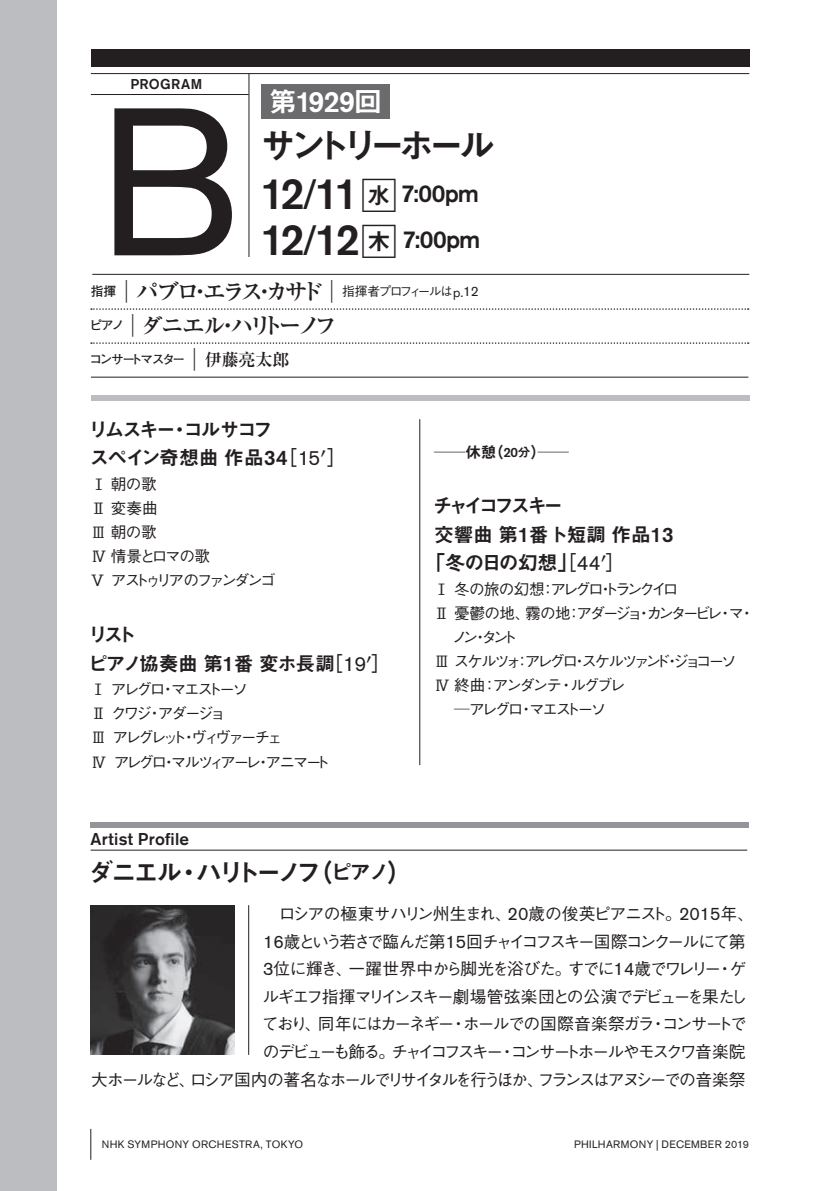
<style>
.page{position:relative;width:840px;height:1191px;background:#fff}
.page>*{position:absolute;margin:0;border:0;box-sizing:border-box;transform-origin:0 0}
.t1{font:208px "Akzidenz Grotesk BE";color:#231f20}
.t2{font:36.2px "Midashi Go Pro MB31";letter-spacing:-.19em;color:#231f20}
.t3{font:500 29.2px "Akzidenz Grotesk BE";color:#fff}
.t4{font:25.6px "Midashi Go Pro MB31";letter-spacing:-.145em;color:#231f20}
.t5{font:500 24.2px/45.8px "Akzidenz Grotesk BE";letter-spacing:-.03em;color:#231f20}
.t6{font:700 22.6px/34px "Ryumin Pro";letter-spacing:-.155em;color:#231f20}
.t7{font:19.8px/28.4px "Midashi Go Pro MB31";letter-spacing:-.09em;color:#231f20}
.t8{font:19.8px/28.4px "Midashi Go Pro MB31";letter-spacing:-.115em;color:#231f20}
.t9{font:19.8px "Midashi Go Pro MB31";letter-spacing:-.015em;color:#231f20}
.t10{font:19.8px "Midashi Go Pro MB31";letter-spacing:-.215em;color:#231f20}
.t11{font:500 17px "Akzidenz Grotesk BE";letter-spacing:.015em;color:#231f20}
.t12{font:500 16.8px "Gothic BBB Pro";letter-spacing:-.115em;color:#231f20}
.t13{font:500 16.8px "Gothic BBB Pro";letter-spacing:-.065em;color:#231f20}
.t14{font:500 16.8px "Gothic BBB Pro";letter-spacing:-.14em;color:#231f20}
.t15{font:500 16.8px "Gothic BBB Pro";letter-spacing:-.15em;color:#231f20}
.t16{font:500 16.8px "Gothic BBB Pro";letter-spacing:-.085em;color:#231f20}
.t17{font:500 15.6px/24px "Gothic BBB Pro";letter-spacing:-.175em;color:#231f20}
.t18{font:500 15.6px "Gothic BBB Pro";letter-spacing:-.2em;color:#231f20}
.t19{font:500 15.6px/24px "Gothic BBB Pro";letter-spacing:-.14em;color:#231f20}
.t20{font:500 15.6px "Gothic BBB Pro";letter-spacing:-.145em;color:#231f20}
.t21{font:15.6px "Midashi Go Pro MB31";color:#231f20;scale:2 1}
.t22{font:500 14.2px "Akzidenz Grotesk BE";letter-spacing:.025em;color:#231f20}
.t23{font:700 12.8px "Futo Go B101 Pro";letter-spacing:-.18em;color:#231f20}
.t24{font:10.6px "Akzidenz Grotesk BE";letter-spacing:.03em;color:#231f20}
.s1{font-family:"Midashi Go Pro MB31";font-weight:400;font-size:27.8px}
.s2{font-size:43.6px}
.s3{font-weight:400;font-size:42.4px}
.s4{font-family:"Midashi Go Pro MB31";font-weight:400;font-size:38.4px}
.s5{font-family:"Midashi Go Pro MB31";font-weight:400;font-size:23px}
.s6{font-family:"Tsuku Min Pr 6 RB";font-weight:400}
.s7{font-family:"Tsuku Min Pr 6 RB";font-weight:400;font-size:22.6px}
.s8{font-family:"Ryumin Pro";font-size:17px}
.s9{font-family:"Akzidenz Grotesk BE";font-weight:500;font-size:20.8px}
.s10{font-family:"Futo Go B101 Pro";font-weight:700}
.s11{font-family:"Akzidenz Grotesk BE";font-size:20.4px}
.s12{font-family:"Akzidenz Grotesk BE";font-weight:500;font-size:13.4px}
.s13{font-size:12.8px}
.s14{font-size:21.2px}
.s15{font-family:"Akzidenz Grotesk BE";font-weight:400;font-size:18px}
</style>
<div class="page">
<hr style="left:90px;top:1128px;width:1px;height:31px;background:#231f20">
<div style="left:0;top:0;width:56px;height:1191px;background:#bcbdc0"></div>
<div style="left:91px;top:49px;width:657px;height:18px;background:#231f20"></div>
<hr style="left:92px;top:274px;width:656px;height:1px;background:#231f20">
<svg style="left:91px;top:308px;width:657px;height:2px"></svg>
<svg style="left:91px;top:342px;width:657px;height:2px"></svg>
<hr style="left:91px;top:377px;width:657px;height:1px;background:#231f20">
<hr style="left:91px;top:94px;width:157px;height:1px;background:#231f20">
<hr style="left:91px;top:73px;width:657px;height:1px;background:#231f20">
<hr style="left:248px;top:74px;width:1px;height:183px;background:#231f20">
<div style="left:261px;top:85px;width:128px;height:34px;background:#6b6b6e"></div>
<div style="left:91px;top:395px;width:658px;height:6px;background:#bcbdc0"></div>
<hr style="left:419px;top:419px;width:1px;height:346px;background:#231f20">
<hr style="left:91px;top:849px;width:655px;height:1px;background:#231f20">
<div style="left:91px;top:821px;width:657px;height:6px;background:#939598"></div>
<hr style="left:248px;top:905px;width:1px;height:149px;background:#231f20">
<img style="left:91px;top:905px;width:144px;height:149px">
<p class="t22" style="left:130px;top:75px;width:73px">PROGRAM</p>
<h1 class="t1" style="left:98px;top:59px;width:145px">B</h1>
<h3 class="t3" style="left:269px;top:84px;width:114px"><span class="s1">第</span>1929<span class="s1">回</span></h3>
<h2 class="t2" style="left:260px;top:117px;width:237px">サントリーホール</h2>
<h3 class="t5" style="left:260px;top:171px;width:221px"><span class="s2">12</span><span class="s3">/</span><span class="s2">11</span> <span class="s4">□</span><span class="s5">水</span> 7:00pm<br><span class="s2">12</span><span class="s3">/</span><span class="s2">12</span> <span class="s4">□</span><span class="s5">木</span> 7:00pm</h3>
<h3 class="t6" style="left:89px;top:273px;width:390px"><sup>指揮</sup><span class="s6">│</span>パブロ・エラス・カサド<span class="s6">│</span><sup>指揮者プロフィールは</sup> <sup>p.</sup><sup>12</sup><sup>ピアノ</sup><span class="s6">│</span>ダニエル・ハリトーノフ</h3>
<p class="t23" style="left:89px;top:349px;width:201px">コンサートマスター<span class="s7">│</span><span class="s8">伊藤亮太郎</span></p>
<p class="t8" style="left:88px;top:412px;width:259px">リムスキー・コルサコフ<br>スペイン奇想曲作品<span class="s9">34</span><span class="s10">［</span><span class="s11">15</span><span class="s10">′］</span></p>
<p class="t19" style="left:90px;top:470px;width:187px">Ⅰ 朝の歌<br>Ⅱ 変奏曲<br>Ⅲ 朝の歌<br>Ⅳ 情景とロマの歌<br>Ⅴ アストゥリアのファンダンゴ</p>
<p class="t7" style="left:88px;top:618px;width:304px">リスト<br>ピアノ協奏曲第<span class="s9">1</span>番変ホ長調<span class="s10">［</span><span class="s11">19</span><span class="s10">′］</span></p>
<p class="t17" style="left:91px;top:675px;width:241px">Ⅰ アレグロ・マエストーソ<br>Ⅱ クワジ・アダージョ<br>Ⅲ アレグレット・ヴィヴァーチェ<br>Ⅳ アレグロ・マルツィアーレ・アニマート</p>
<p class="t21" style="left:434px;top:440px;width:69px">─休憩（<span class="s12">20</span><span class="s13">分</span>）─</p>
<p class="t10" style="left:432px;top:490px;width:132px">チャイコフスキー</p>
<p class="t9" style="left:434px;top:518px;width:241px">交響曲第<span class="s9">1</span>番ト短調作品<span class="s9">13</span></p>
<p class="t7" style="left:425px;top:546px;width:201px">「冬の日の幻想」<span class="s10">［</span><span class="s11">44</span><span class="s10">′］</span></p>
<p class="t18" style="left:433px;top:576px;width:246px">Ⅰ 冬の旅の幻想：アレグロ・トランクイロ</p>
<p class="t17" style="left:433px;top:599px;width:322px">Ⅱ 憂鬱の地、霧の地：アダージョ・カンタービレ・マ・</p>
<p class="t17" style="left:451px;top:623px;width:67px">ノン・タント</p>
<p class="t18" style="left:434px;top:648px;width:304px">Ⅲ スケルツォ：アレグロ・スケルツァンド・ジョコーソ</p>
<p class="t20" style="left:434px;top:672px;width:316px">Ⅳ 終曲：アンダンテ・ルグブレ　　　　　　　　</p>
<p class="t17" style="left:454px;top:695px;width:153px">─アレグロ・マエストーソ</p>
<p class="t11" style="left:91px;top:829px;width:100px">Artist Profile</p>
<h3 class="t4" style="left:88px;top:851px;width:326px">ダニエル・ハリトーノフ（<span class="s14">ピアノ</span>）</h3>
<p class="t13" style="left:263px;top:900px;width:492px">　ロシアの極東サハリン州生まれ、<span class="s15">20</span>歳の俊英ピアニスト。<span class="s15">2015</span>年、</p>
<p class="t14" style="left:263px;top:927px;width:483px"><span class="s15">16</span>歳という若さで臨んだ第<span class="s15">15</span>回チャイコフスキー国際コンクールにて第</p>
<p class="t16" style="left:263px;top:955px;width:484px"><span class="s15">3</span>位に輝き、一躍世界中から脚光を浴びた。すでに<span class="s15">14</span>歳でワレリー・ゲ</p>
<p class="t12" style="left:262px;top:983px;width:486px">ルギエフ指揮マリインスキー劇場管弦楽団との公演でデビューを果たし</p>
<p class="t12" style="left:262px;top:1010px;width:486px">ており、同年にはカーネギー・ホールでの国際音楽祭ガラ・コンサートで</p>
<p class="t15" style="left:262px;top:1038px;width:484px">のデビューも飾る。チャイコフスキー・コンサートホールやモスクワ音楽院</p>
<p class="t12" style="left:91px;top:1065px;width:655px">大ホールなど、ロシア国内の著名なホールでリサイタルを行うほか、フランスはアヌシーでの音楽祭</p>
<p class="t24" style="left:102px;top:1138px;width:203px">NHK SYMPHONY ORCHESTRA, TOKYO</p>
<p class="t24" style="left:573px;top:1138px;width:176px">PHILHARMONY | DECEMBER 2019</p>
</div>
